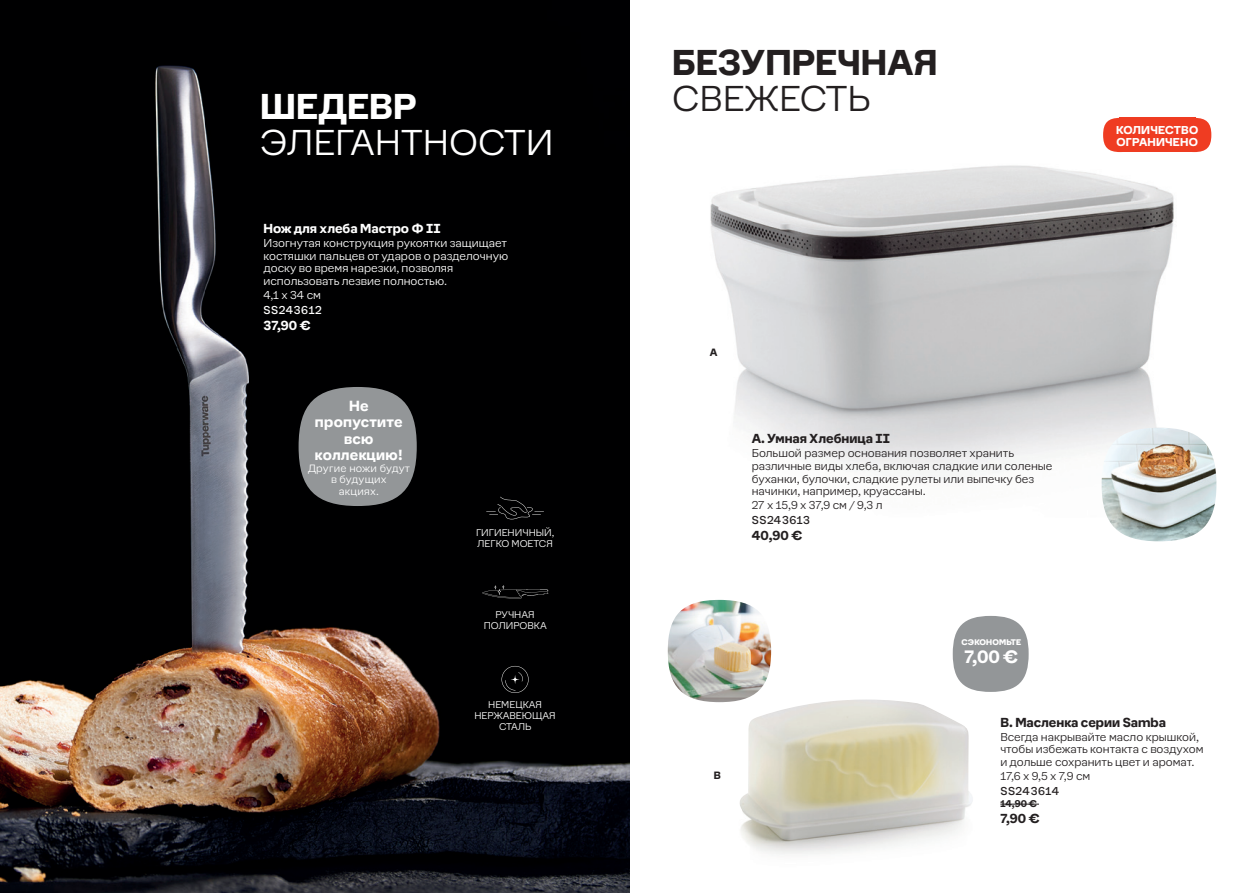
<style>
.page{position:relative;width:1259px;height:893px;background:#fff}
.page>*{position:absolute;margin:0;border:0;box-sizing:border-box;transform-origin:0 0}
.t1{font:300 33px "Earl Sans";color:#fff}
.t2{font:700 33px "Earl Sans";color:#231f20}
.t3{font:300 33px "Earl Sans";color:#231f20}
.t4{font:700 33px "Earl Sans";color:#fff}
.t5{font:700 16.5px "Earl Sans";color:#fff}
.t6{font:700 13.5px/16.2px "Earl Sans";letter-spacing:.02em;color:#fff;text-align:center}
.t7{font:700 12px "Earl Sans";color:#231f20}
.t8{font:700 12px "Earl Sans";color:#fff}
.t9{font:300 10.5px/12.6px "Earl Sans";color:#231f20}
.t10{font:300 10.5px/12.6px "Earl Sans";color:#fff}
.t11{font:700 10.5px/12.6px "Earl Sans";letter-spacing:.02em;color:#fff}
.t12{font:10.5px "Earl Sans";letter-spacing:.055em;color:#231f20}
.t13{font:10.5px "Earl Sans";letter-spacing:.06em;color:#fff}
.t14{font:300 9.75px/11.7px "Earl Sans";letter-spacing:.02em;color:#fff;text-align:center}
.t15{font:700 9.75px "Earl Sans";color:#231f20}
.t16{font:300 9px/10.8px "Earl Sans";color:#fff;text-align:center}
.t17{font:700 9px "Earl Sans";color:#231f20}
.t18{font:900 7.5px "Earl Sans";letter-spacing:.02em;color:#fff}
</style>
<div class="page">
<img style="left:0;top:0;width:629px;height:893px">
<div style="left:952px;top:616px;width:76px;height:76px;background:#939698;border-radius:50%"></div>
<svg style="left:486px;top:497px;width:58px;height:22px"></svg>
<svg style="left:482px;top:585px;width:66px;height:13px"></svg>
<svg style="left:501px;top:666px;width:27px;height:27px"></svg>
<div style="left:298px;top:387px;width:119px;height:119px;background:#939698;border-radius:50%"></div>
<img style="left:739px;top:699px;width:234px;height:155px">
<img style="left:710px;top:117px;width:507px;height:375px">
<hr style="left:1000px;top:804px;width:39px;height:1px;background:#231f20">
<img style="left:1101px;top:428px;width:115px;height:113px">
<img style="left:668px;top:600px;width:103px;height:102px">
<div style="left:1103px;top:118px;width:34px;height:34px;background:#ef3c22;border-radius:50%"></div>
<div style="left:1177px;top:118px;width:34px;height:34px;background:#ef3c22;border-radius:50%"></div>
<div style="left:1119px;top:118px;width:76px;height:34px;background:#ef3c22"></div>
<h1 class="t4" style="left:260px;top:78px;width:158px">ШЕДЕВР</h1>
<h1 class="t1" style="left:260px;top:115px;width:295px">ЭЛЕГАНТНОСТИ</h1>
<p class="t8" style="left:264px;top:218px;width:179px">Нож для хлеба Мастро Ф II</p>
<p class="t10" style="left:264px;top:236px;width:246px">Изогнутая конструкция рукоятки защищает костяшки пальцев от ударов о разделочную доску во время нарезки, позволяя использовать лезвие полностью.</p>
<p class="t10" style="left:264px;top:288px;width:59px">4,1 x 34 см</p>
<p class="t13" style="left:264px;top:301px;width:60px">SS243612</p>
<p class="t8" style="left:264px;top:315px;width:49px">37,90 €</p>
<p class="t6" style="left:315px;top:397px;width:89px">Не пропустите всю коллекцию!</p>
<p class="t14" style="left:308px;top:461px;width:104px">Другие ножи будут в будущих<br>акциях.</p>
<p class="t16" style="left:476px;top:527px;width:80px;text-align:left">ГИГИЕНИЧНЫЙ,<br>ЛЕГКО МОЕТСЯ</p>
<p class="t16" style="left:484px;top:608px;width:65px">РУЧНАЯ<br>ПОЛИРОВКА</p>
<p class="t16" style="left:474px;top:699px;width:83px">НЕМЕЦКАЯ<br>НЕРЖАВЕЮЩАЯ<br>СТАЛЬ</p>
<h1 class="t2" style="left:672px;top:33px;width:267px">БЕЗУПРЕЧНАЯ</h1>
<h1 class="t3" style="left:672px;top:71px;width:200px">СВЕЖЕСТЬ</h1>
<p class="t11" style="left:1116px;top:122px;width:84px">КОЛИЧЕСТВО<br>ОГРАНИЧЕНО</p>
<p class="t15" style="left:710px;top:344px;width:9px">A</p>
<p class="t7" style="left:752px;top:428px;width:140px">A. Умная Хлебница II</p>
<p class="t9" style="left:752px;top:446px;width:302px">Большой размер основания позволяет хранить различные виды хлеба, включая сладкие или соленые буханки, булочки, сладкие рулеты или выпечку без начинки, например, круассаны.</p>
<p class="t9" style="left:752px;top:498px;width:132px">27 x 15,9 x 37,9 см / 9,3 л</p>
<p class="t12" style="left:752px;top:511px;width:60px">SS243613</p>
<p class="t7" style="left:752px;top:525px;width:52px">40,90 €</p>
<p class="t18" style="left:961px;top:636px;width:61px">СЭКОНОМЬТЕ</p>
<h2 class="t5" style="left:964px;top:642px;width:55px">7,00 €</h2>
<p class="t15" style="left:713px;top:767px;width:9px">B</p>
<p class="t7" style="left:1000px;top:711px;width:167px">B. Масленка серии Samba</p>
<p class="t9" style="left:1000px;top:730px;width:205px">Всегда накрывайте масло крышкой, чтобы избежать контакта с воздухом и дольше сохранить цвет и аромат.</p>
<p class="t9" style="left:1000px;top:769px;width:91px">17,6 x 9,5 x 7,9 см</p>
<p class="t12" style="left:1000px;top:782px;width:60px">SS243614</p>
<p class="t17" style="left:1000px;top:796px;width:38px">14,90 €</p>
<p class="t7" style="left:1000px;top:808px;width:41px">7,90 €</p>
</div>
